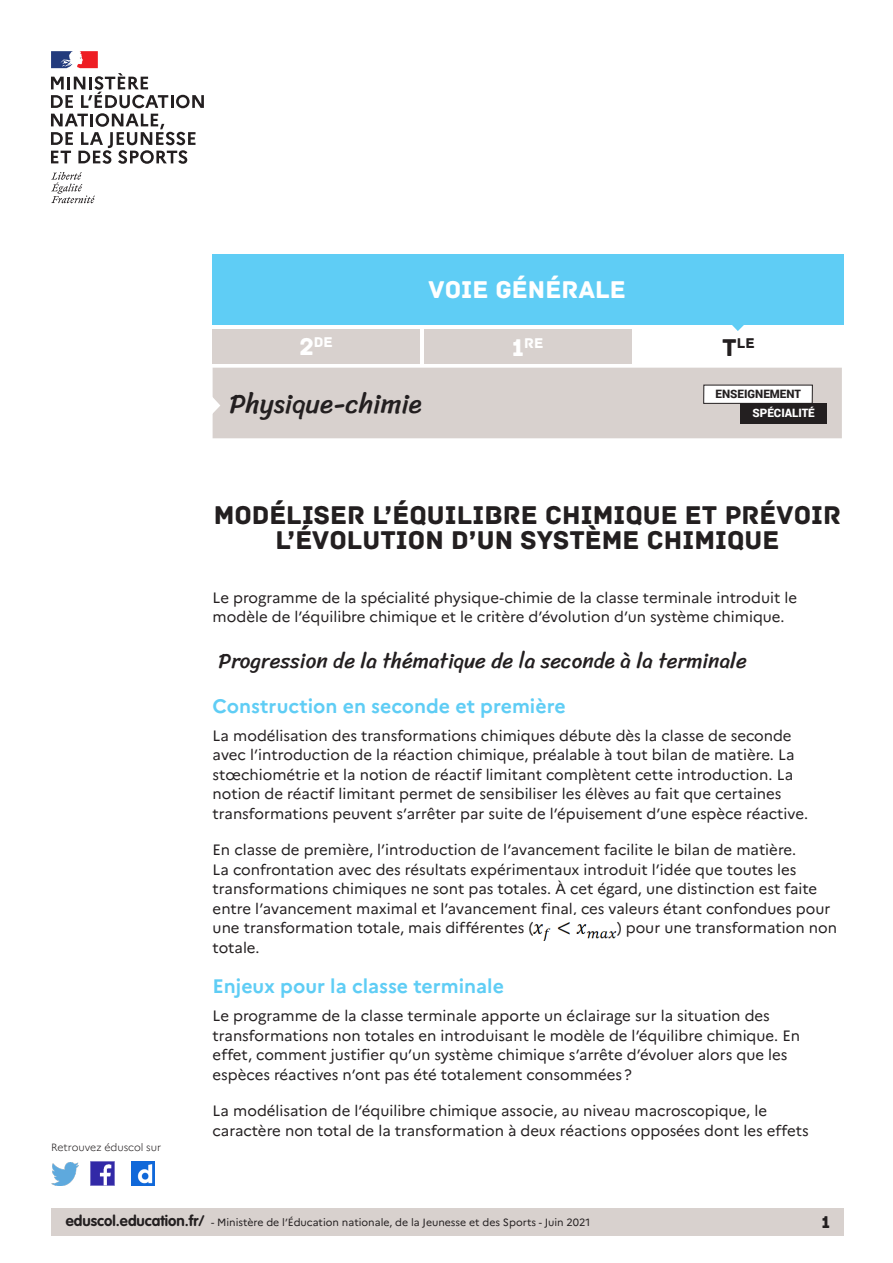
<style>
.page{position:relative;width:893px;height:1263px;background:#fff}
.page>*{position:absolute;margin:0;border:0;box-sizing:border-box;transform-origin:0 0}
._01_titre_doc{font:27px/25.2px "Archive";color:#231f20;text-align:center}
.t1{font:27px "Sriracha";color:#231f20}
.t2{font:25.5px "Archive";color:#fff}
._02_titre_1{font:21px "Sriracha";color:#231f20}
._03_titre_2{font:700 19.5px "Marianne";color:#5fcdf5}
.t3{font:18px "Archive";color:#231f20}
.Texte_courant{font:15px/19.5px "Marianne";color:#231f20}
.t4{font:14.85px "Archive";color:#fff}
.t5{font:14.85px "Archive";color:#231f20}
.t6{font:900 11.55px "Roboto";color:#231f20}
.t7{font:900 11.55px "Roboto";color:#fff}
.t8{font:10.5px "Marianne";color:#231f20}
.t9{font:300 10.5px "Marianne";color:#231f20}
.s1{font-size:25.5px}
.s2{font-family:"VAG Rounded Std";font-weight:700;font-size:15px}
</style>
<div class="page">
<div style="left:51px;top:1209px;width:792px;height:27px;background:#d8d1ce"></div>
<img style="left:91px;top:1162px;width:23px;height:23px">
<img style="left:51px;top:1163px;width:28px;height:22px">
<img style="left:132px;top:1162px;width:22px;height:23px">
<div style="left:424px;top:329px;width:207px;height:34px;background:#d8d1ce"></div>
<div style="left:213px;top:329px;width:207px;height:34px;background:#d8d1ce"></div>
<svg style="left:732px;top:325px;width:12px;height:6px"></svg>
<div style="left:213px;top:254px;width:630px;height:71px;background:#5fcdf5"></div>
<div style="left:212px;top:368px;width:630px;height:70px;background:#d8d1ce"></div>
<div style="left:740px;top:403px;width:87px;height:20px;background:#231f20"></div>
<svg style="left:51px;top:172px;width:44px;height:31px"></svg>
<svg style="left:51px;top:51px;width:153px;height:113px"></svg>
<img style="left:533px;top:922px;width:84px;height:18px">
<h2 class="t2" style="left:429px;top:275px;width:199px">VOIE GÉNÉRALE</h2>
<p class="t4" style="left:300px;top:333px;width:35px"><span class="s1">2</span>DE</p>
<p class="t4" style="left:512px;top:334px;width:33px"><span class="s1">1</span>RE</p>
<p class="t5" style="left:722px;top:334px;width:34px"><span class="s1">T</span>LE</p>
<h1 class="t1" style="left:229px;top:388px;width:194px">Physique-chimie</h1>
<p class="t6" style="left:716px;top:386px;width:87px">ENSEIGNEMENT</p>
<p class="t7" style="left:752px;top:405px;width:64px">SPÉCIALITÉ</p>
<p class="_01_titre_doc" style="left:214px;top:503px;width:629px">MODÉLISER L’ÉQUILIBRE CHIMIQUE ET PRÉVOIR<br>L’ÉVOLUTION D’UN SYSTÈME CHIMIQUE</p>
<p class="Texte_courant" style="left:213px;top:588px;width:586px">Le programme de la spécialité physique-chimie de la classe terminale introduit le modèle de l’équilibre chimique et le critère d’évolution d’un système chimique.</p>
<p class="_02_titre_1" style="left:219px;top:648px;width:530px">Progression de la thématique de la seconde à la terminale</p>
<p class="_03_titre_2" style="left:213px;top:694px;width:354px">Construction en seconde et première</p>
<p class="Texte_courant" style="left:213px;top:725px;width:597px">La modélisation des transformations chimiques débute dès la classe de seconde avec l’introduction de la réaction chimique, préalable à tout bilan de matière. La stœchiométrie et la notion de réactif limitant complètent cette introduction. La notion de réactif limitant permet de sensibiliser les élèves au fait que certaines transformations peuvent s’arrêter par suite de l’épuisement d’une espèce réactive.</p>
<p class="Texte_courant" style="left:213px;top:840px;width:619px">En classe de première, l’introduction de l’avancement facilite le bilan de matière.<br>La confrontation avec des résultats expérimentaux introduit l’idée que toutes les transformations chimiques ne sont pas totales. À cet égard, une distinction est faite entre l’avancement maximal et l’avancement final, ces valeurs étant confondues pour une transformation totale, mais différentes (</p>
<p class="Texte_courant" style="left:617px;top:918px;width:222px">) pour une transformation non</p>
<p class="t9" style="left:51px;top:1141px;width:112px">Retrouvez éduscol sur</p>
<p class="Texte_courant" style="left:213px;top:937px;width:49px">totale.</p>
<p class="_03_titre_2" style="left:213px;top:974px;width:293px">Enjeux pour la classe terminale</p>
<p class="Texte_courant" style="left:213px;top:1006px;width:589px">Le programme de la classe terminale apporte un éclairage sur la situation des transformations non totales en introduisant le modèle de l’équilibre chimique. En effet, comment justifier qu’un système chimique s’arrête d’évoluer alors que les espèces réactives n’ont pas été totalement consommées?</p>
<p class="Texte_courant" style="left:213px;top:1101px;width:598px">La modélisation de l’équilibre chimique associe, au niveau macroscopique, le caractère non total de la transformation à deux réactions opposées dont les effets</p>
<p class="t8" style="left:66px;top:1216px;width:526px"><span class="s2">eduscol.education.fr/</span> - Ministère de l’Éducation nationale, de la Jeunesse et des Sports - Juin 2021</p>
<p class="t3" style="left:821px;top:1211px;width:10px">1</p>
</div>
